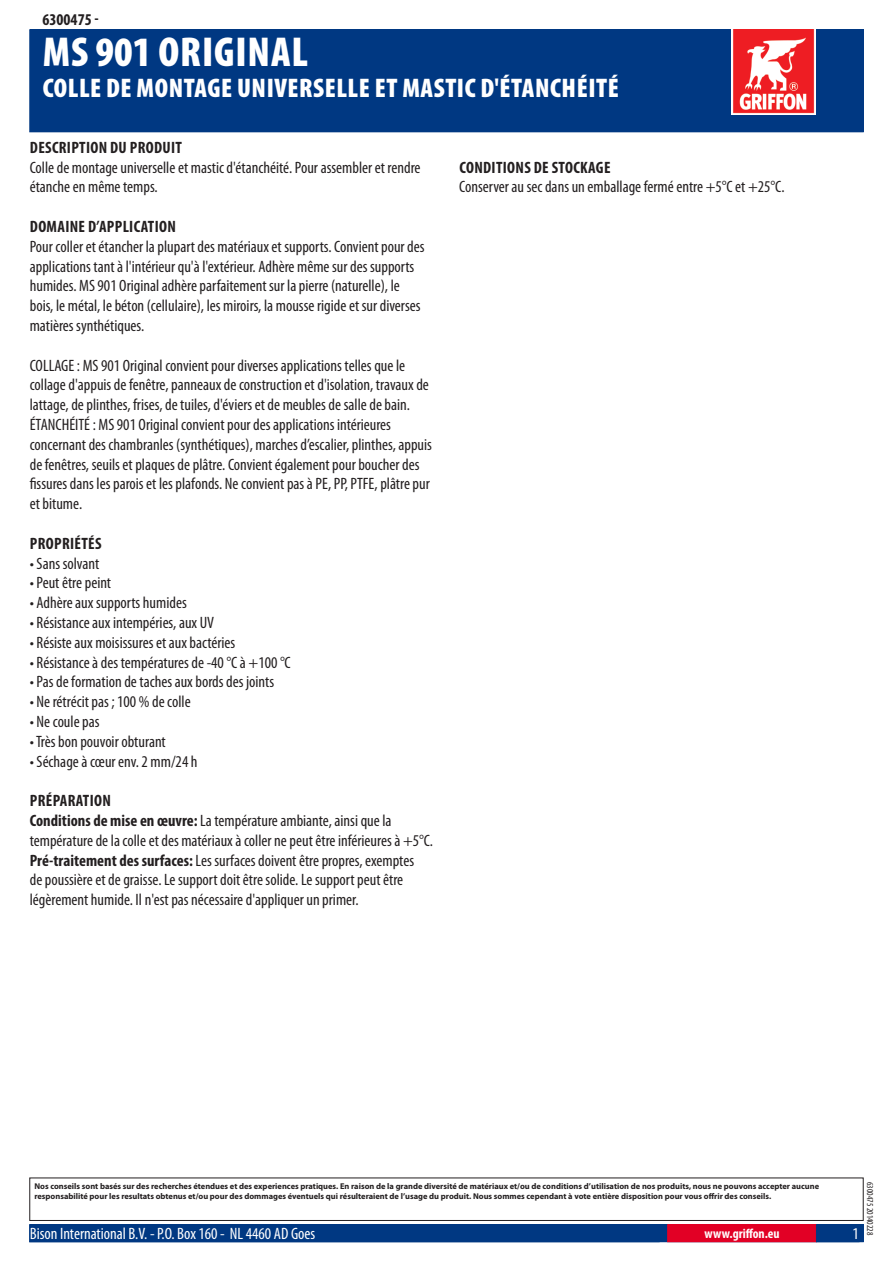
<style>
.page{position:relative;width:893px;height:1263px;background:#fff}
.page>*{position:absolute;margin:0;border:0;box-sizing:border-box;transform-origin:0 0}
.PageHeader{font:900 condensed 42px "Myriad Pro";letter-spacing:.02em;color:#fff}
.PageSubheader{font:900 condensed 27px "Myriad Pro";letter-spacing:.02em;color:#fff}
.Regular{font:condensed 16.5px/19.8px "Myriad Pro";color:#231f20}
.TOCItem{font:700 condensed 16.5px "Myriad Pro";letter-spacing:.02em;color:#231f20}
.ContactData{font:condensed 16.5px "Myriad Pro";color:#fff}
.TOCItem-2{font:700 condensed 16.5px "Myriad Pro";color:#231f20}
.URL{font:700 condensed 13.5px "Myriad Pro";color:#fff}
.Revisie{font:condensed 9px "Myriad Pro";color:#231f20}
.Disclaimer{font:700 8.4px/10.1px "Myriad Pro";color:#231f20}
.s1{font-weight:700}
</style>
<div class="page">
<div style="left:30px;top:30px;width:833px;height:102px;background:#003882"></div>
<img style="left:731px;top:30px;width:85px;height:85px">
<div style="left:29px;top:1177px;width:835px;height:44px;border:1px solid #231f20"></div>
<div style="left:30px;top:1225px;width:833px;height:17px;background:#003882"></div>
<div style="left:29px;top:1224px;width:835px;height:18px;border:1px solid #003882"></div>
<div style="left:668px;top:1225px;width:148px;height:17px;background:#e20025"></div>
<div style="left:667px;top:1224px;width:150px;height:18px;border:1px solid #e20025"></div>
<p class="TOCItem-2" style="left:43px;top:9px;width:58px">6300475 -</p>
<p class="PageHeader" style="left:43px;top:25px;width:267px">MS 901 ORIGINAL</p>
<p class="PageSubheader" style="left:43px;top:70px;width:578px">COLLE DE MONTAGE UNIVERSELLE ET MASTIC D'ÉTANCHÉITÉ</p>
<p class="TOCItem" style="left:30px;top:137px;width:154px">DESCRIPTION DU PRODUIT</p>
<p class="Regular" style="left:30px;top:157px;width:392px">Colle de montage universelle et mastic d'étanchéité. Pour assembler et rendre étanche en même temps.</p>
<p class="TOCItem" style="left:30px;top:216px;width:147px">DOMAINE D’APPLICATION</p>
<p class="Regular" style="left:30px;top:236px;width:396px">Pour coller et étancher la plupart des matériaux et supports. Convient pour des applications tant à l'intérieur qu'à l'extérieur. Adhère même sur des supports humides. MS 901 Original adhère parfaitement sur la pierre (naturelle), le bois, le métal, le béton (cellulaire), les miroirs, la mousse rigide et sur diverses matières synthétiques.</p>
<p class="Regular" style="left:30px;top:355px;width:401px">COLLAGE : MS 901 Original convient pour diverses applications telles que le collage d'appuis de fenêtre, panneaux de construction et d'isolation, travaux de lattage, de plinthes, frises, de tuiles, d'éviers et de meubles de salle de bain.</p>
<p class="Regular" style="left:30px;top:414px;width:404px">ÉTANCHÉITÉ : MS 901 Original convient pour des applications intérieures concernant des chambranles (synthétiques), marches d’escalier, plinthes, appuis de fenêtres, seuils et plaques de plâtre. Convient également pour boucher des fissures dans les parois et les plafonds. Ne convient pas à PE, PP, PTFE, plâtre pur et bitume.</p>
<p class="TOCItem" style="left:30px;top:533px;width:73px">PROPRIÉTÉS</p>
<p class="Regular" style="left:30px;top:553px;width:71px">• Sans solvant</p>
<p class="Regular" style="left:30px;top:573px;width:83px">• Peut être peint</p>
<p class="Regular" style="left:30px;top:593px;width:159px">• Adhère aux supports humides</p>
<p class="Regular" style="left:30px;top:612px;width:186px">• Résistance aux intempéries, aux UV</p>
<p class="Regular" style="left:30px;top:632px;width:207px">• Résiste aux moisissures et aux bactéries</p>
<p class="Regular" style="left:30px;top:652px;width:263px">• Résistance à des températures de -40 °C à +1 00 °C</p>
<p class="Regular" style="left:30px;top:672px;width:246px">• Pas de formation de taches aux bords des joints</p>
<p class="Regular" style="left:30px;top:692px;width:163px">• Ne rétrécit pas ; 1 00 % de colle</p>
<p class="Regular" style="left:30px;top:711px;width:71px">• Ne coule pas</p>
<p class="Regular" style="left:30px;top:731px;width:138px">• Très bon pouvoir obturant</p>
<p class="Regular" style="left:30px;top:751px;width:169px">• Séchage à cœur env. 2 mm/24 h</p>
<p class="TOCItem" style="left:30px;top:790px;width:83px">PRÉPARATION</p>
<p class="Regular" style="left:30px;top:810px;width:405px"><span class="s1">CONDITIONS DE MISE EN ŒUVRE:</span> La température ambiante, ainsi que la température de la colle et des matériaux à coller ne peut être inférieures à +5°C.</p>
<p class="Regular" style="left:30px;top:850px;width:386px"><span class="s1">PRÉ-TRAITEMENT DES SURFACES:</span> Les surfaces doivent être propres, exemptes de poussière et de graisse. Le support doit être solide. Le support peut être légèrement humide. Il n'est pas nécessaire d'appliquer un primer.</p>
<p class="TOCItem" style="left:459px;top:157px;width:153px">CONDITIONS DE STOCKAGE</p>
<p class="Regular" style="left:459px;top:177px;width:327px">Conserver au sec dans un emballage fermé entre +5°C et +25°C.</p>
<p class="Disclaimer" style="left:34px;top:1181px;width:786px">Nos conseils sont basés sur des recherches étendues et des experiences pratiques. En raison de la grande diversité de matériaux et/ou de conditions d’utilisation de nos produits, nous ne pouvons accepter aucune responsabilité pour les resultats obtenus et/ou pour des dommages éventuels qui résulteraient de l’usage du produit. Nous sommes cependant à vote entière disposition pour vous offrir des conseils.</p>
<p class="ContactData" style="left:30px;top:1224px;width:287px">Bison International B.V. - P.O. Box 1 60 - NL 4460 AD Goes</p>
<p class="URL" style="left:704px;top:1225px;width:77px">WWW.GRIFFON.EU</p>
<p class="Revisie" style="left:875px;top:1182px;width:55px;rotate:90deg">6300475 201 40228</p>
</div>
